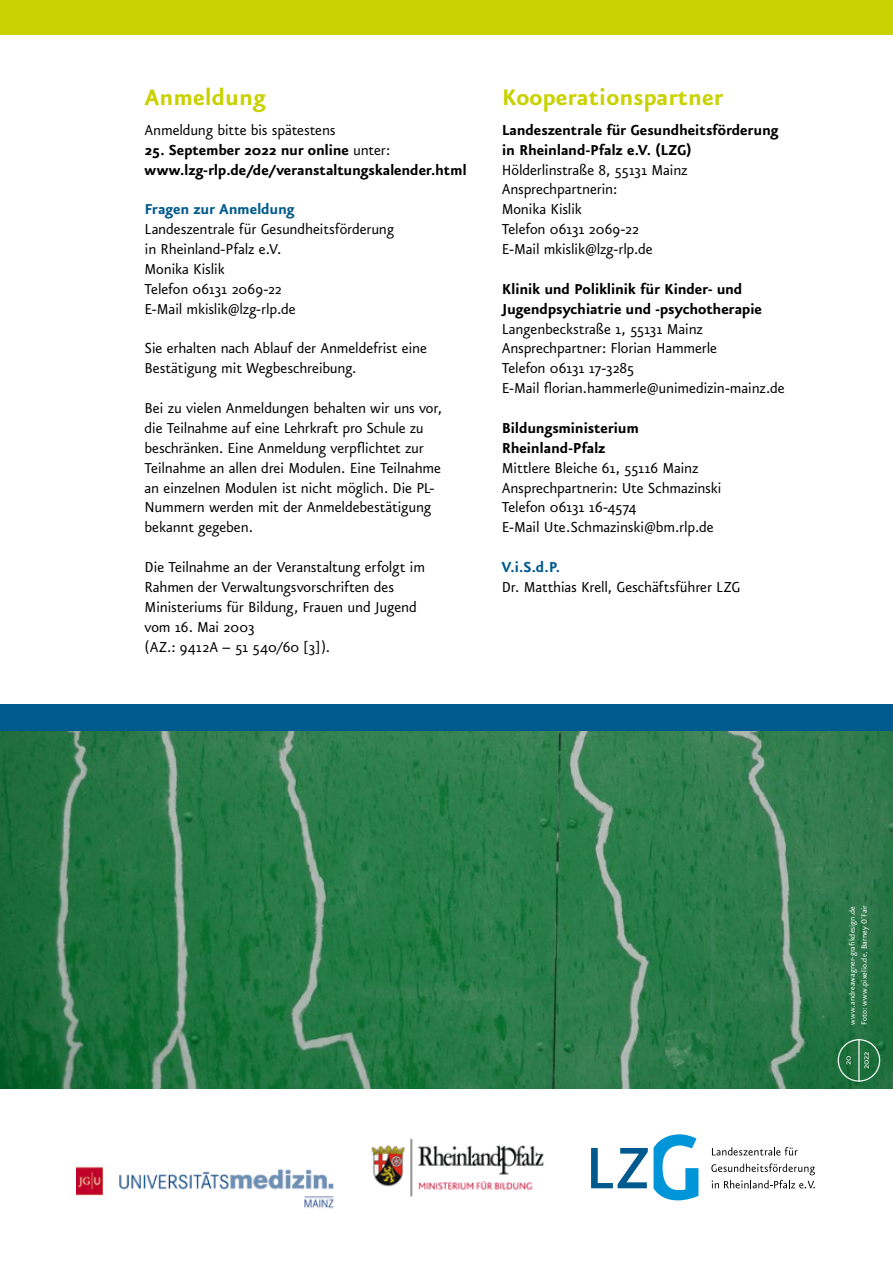
<style>
.page{position:relative;width:893px;height:1263px;background:#fff}
.page>*{position:absolute;margin:0;border:0;box-sizing:border-box;transform-origin:0 0}
.t1{font:700 27px "Eureka Sans OT";color:#c9d200}
.t2{font:17.25px/19.8px "Eureka Sans OT";letter-spacing:-.015em;color:#000}
.t3{font:700 17.25px/19.8px "Eureka Sans OT";letter-spacing:-.015em;color:#000}
.t4{font:700 17.25px "Eureka Sans OT";letter-spacing:-.015em;color:#005a8d}
.t5{font:10.5px/18px "Eureka Sans OT";color:#fff;text-align:center}
.t6{font:9px/12px "Eureka Sans OT";letter-spacing:.005em;color:#fff}
.s1{font-weight:400}
</style>
<div class="page">
<svg style="left:712px;top:1147px;width:86px;height:8px"></svg>
<svg style="left:711px;top:1163px;width:104px;height:25px"></svg>
<svg style="left:591px;top:1134px;width:107px;height:66px"></svg>
<img style="left:0;top:731px;width:893px;height:358px">
<img style="left:371px;top:1138px;width:173px;height:59px">
<img style="left:77px;top:1166px;width:257px;height:43px">
<div style="left:0;top:0;width:893px;height:35px;background:#c9d200"></div>
<div style="left:838px;top:1039px;width:42px;height:43px;border:1px solid #fff;border-radius:50%"></div>
<hr style="left:858px;top:1039px;width:1px;height:43px;background:#fff">
<div style="left:0;top:704px;width:893px;height:27px;background:#005a8d"></div>
<h1 class="t1" style="left:145px;top:82px;width:123px">Anmeldung</h1>
<p class="t2" style="left:145px;top:120px;width:192px">Anmeldung bitte bis spätestens</p>
<p class="t3" style="left:145px;top:140px;width:324px">25. September 2022 nur online <span class="s1">unter: </span>www.lzg-rlp.de/de/veranstaltungskalender.html</p>
<p class="t4" style="left:145px;top:200px;width:152px">Fragen zur Anmeldung</p>
<p class="t2" style="left:145px;top:220px;width:251px">Landeszentrale für Gesundheitsförderung in Rheinland-Pfalz e.V.<br>Monika Kislik<br>Telefon 06131 2069-22<br>E-Mail mkislik@lzg-rlp.de</p>
<p class="t2" style="left:145px;top:339px;width:284px">Sie erhalten nach Ablauf der Anmeldefrist eine<br>Bestätigung mit Wegbeschreibung.</p>
<p class="t2" style="left:145px;top:398px;width:299px">Bei zu vielen Anmeldungen behalten wir uns vor, die Teilnahme auf eine Lehrkraft pro Schule zu beschränken. Eine Anmeldung verpflichtet zur Teilnahme an allen drei Modulen. Eine Teilnahme an einzelnen Modulen ist nicht möglich. Die PL-Nummern werden mit der Anmeldebestätigung bekannt gegeben.</p>
<p class="t2" style="left:145px;top:557px;width:282px">Die Teilnahme an der Veranstaltung erfolgt im Rahmen der Verwaltungsvorschriften des Ministeriums für Bildung, Frauen und Jugend vom 16. Mai 2003<br>(AZ.: 9412A – 51 540/60 [3]).</p>
<h1 class="t1" style="left:502px;top:82px;width:223px">Kooperationspartner</h1>
<p class="t3" style="left:502px;top:120px;width:278px">Landeszentrale für Gesundheitsförderung in Rheinland-Pfalz e.V. (LZG)</p>
<p class="t2" style="left:502px;top:160px;width:187px">Hölderlinstraße 8, 55131 Mainz<br>Ansprechpartnerin:<br>Monika Kislik<br>Telefon 06131 2069-22<br>E-Mail mkislik@lzg-rlp.de</p>
<p class="t3" style="left:502px;top:279px;width:262px">Klinik und Poliklinik für Kinder- und<br>Jugendpsychiatrie und -psychotherapie</p>
<p class="t2" style="left:502px;top:319px;width:284px">Langenbeckstraße 1, 55131 Mainz Ansprechpartner: Florian Hammerle<br>Telefon 06131 17-3285<br>E-Mail florian.hammerle@unimedizin-mainz.de</p>
<p class="t3" style="left:502px;top:418px;width:139px">Bildungsministerium<br>Rheinland-Pfalz</p>
<p class="t2" style="left:502px;top:458px;width:221px">Mittlere Bleiche 61, 55116 Mainz<br>Ansprechpartnerin: Ute Schmazinski<br>Telefon 06131 16-4574<br>E-Mail Ute.Schmazinski@bm.rlp.de</p>
<p class="t4" style="left:502px;top:558px;width:60px">V.i.S.d.P.</p>
<p class="t2" style="left:502px;top:577px;width:240px">Dr. Matthias Krell, Geschäftsführer LZG</p>
<p class="t6" style="left:846px;top:1025px;width:122px;rotate:-90deg">www.andreawagner-grafikdesign.de<br>Foto: www.pixelio.de, Barney O´Fair</p>
<p class="t5" style="left:839px;top:1069px;width:19px;rotate:-90deg">20<br>2022</p>
</div>
